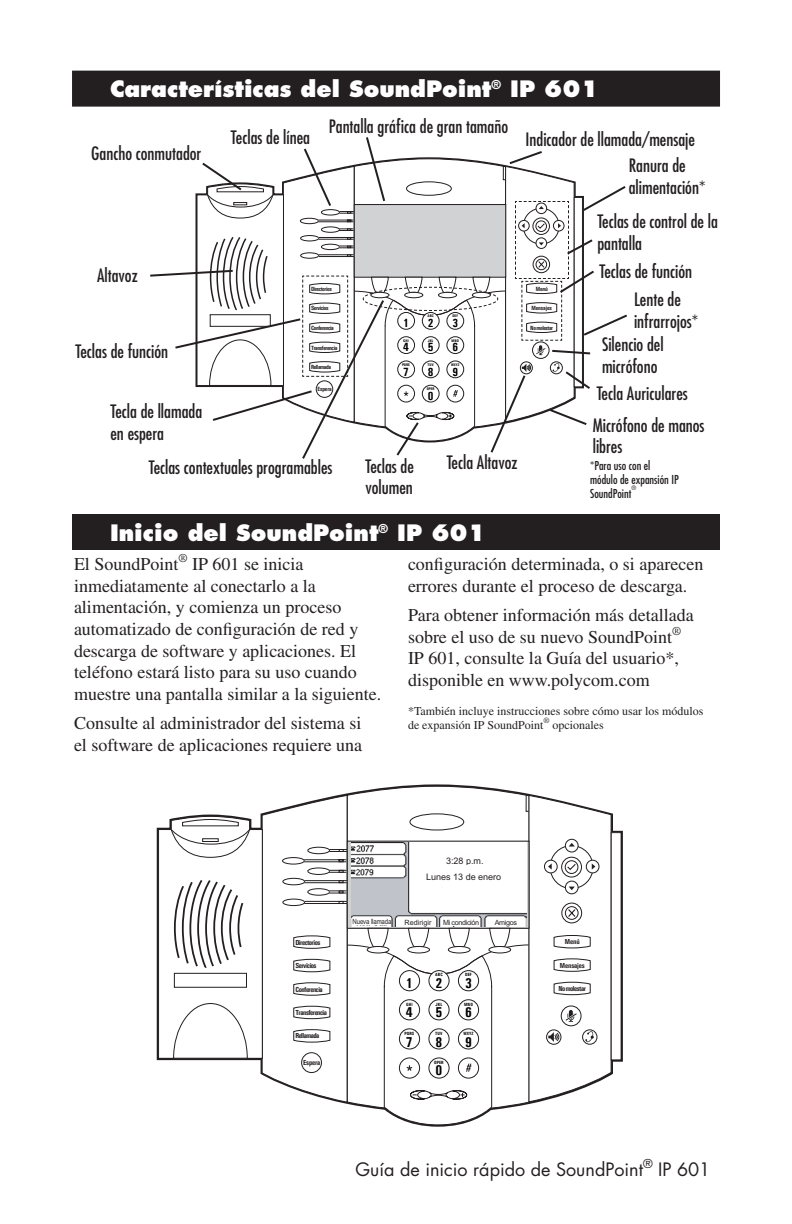
<style>
.page{position:relative;width:792px;height:1224px;background:#fff}
.page>*{position:absolute;margin:0;border:0;box-sizing:border-box;transform-origin:0 0}
.Heading1{font:800 22px "Futura";color:#fff}
.Body{font:18px/21.6px "Times";color:#231f20}
.eps_labels{font:condensed 18px/21.6px "Futura";color:#231f20}
.t1{font:18px "Futura";color:#231f20}
.t2{font:700 condensed 14.8px "Univers";color:#231f20}
.t3{font:700 condensed 14.4px "Univers";color:#000}
.t4{font:700 condensed 12.4px "Univers";color:#231f20}
.Body-2{font:12px/14.4px "Times";color:#231f20}
.eps_labels-2{font:condensed 12px/14.4px "Futura";color:#231f20}
.t5{font:700 condensed 12px "Univers";color:#000}
.t6{font:9px "Arial";color:#231f20}
.Body-3{font:8px "Times";color:#231f20}
.t7{font:700 condensed 7.2px "Univers";letter-spacing:-.07em;color:#231f20}
.t8{font:7.2px "Arial";letter-spacing:-.02em;color:#231f20;scale:.84 1}
.t9{font:7.2px "Arial";letter-spacing:-.05em;color:#231f20}
.t10{font:7.2px "Arial";color:#231f20}
.t11{font:700 condensed 7.2px "Univers";letter-spacing:-.02em;color:#231f20}
.t12{font:7.2px "Arial";letter-spacing:-.02em;color:#231f20}
.t13{font:700 condensed 6px "Univers";letter-spacing:-.07em;color:#231f20}
.t14{font:700 condensed 6px "Univers";letter-spacing:-.02em;color:#231f20}
.eps_labels-3{font:condensed 6px "Futura";color:#231f20}
.t15{font:700 condensed 4.6px "Univers";letter-spacing:.03em;color:#000}
.t16{font:700 condensed 4.6px "Univers";letter-spacing:.03em;color:#000;scale:.95 1}
.t17{font:700 condensed 3.8px "Univers";letter-spacing:.03em;color:#000}
.t18{font:700 condensed 3.8px "Univers";letter-spacing:.03em;color:#000;scale:.95 1}
</style>
<div class="page">
<div style="left:73px;top:72px;width:646px;height:34px;background:#231f20"></div>
<div style="left:72px;top:71px;width:648px;height:36px;border:2px solid #231f20"></div>
<div style="left:73px;top:515px;width:646px;height:34px;background:#231f20"></div>
<div style="left:72px;top:514px;width:648px;height:36px;border:2px solid #231f20"></div>
<div style="left:609px;top:831px;width:14px;height:231px;border:4px solid #231f20"></div>
<svg style="left:346px;top:785px;width:183px;height:9px"></svg>
<div style="left:611px;top:833px;width:10px;height:227px;background:#fff"></div>
<div style="left:611px;top:832px;width:11px;height:228px;border:1px solid #231f20"></div>
<svg style="left:157px;top:794px;width:455px;height:332px"></svg>
<img style="left:351px;top:842px;width:175px;height:85px">
<div style="left:446px;top:856px;width:46px;height:13px;background:#fff"></div>
<div style="left:356px;top:917px;width:34px;height:8px;background:#fff"></div>
<div style="left:421px;top:866px;width:90px;height:15px;background:#fff"></div>
<div style="left:399px;top:918px;width:34px;height:7px;background:#fff"></div>
<div style="left:444px;top:918px;width:32px;height:7px;background:#fff"></div>
<div style="left:489px;top:918px;width:33px;height:8px;background:#fff"></div>
<svg style="left:150px;top:137px;width:477px;height:322px"></svg>
<p class="Heading1" style="left:110px;top:75px;width:491px">Características del SoundPoint<sup>®</sup> IP 601</p>
<p class="eps_labels" style="left:231px;top:127px;width:81px">Teclas de línea</p>
<p class="eps_labels" style="left:91px;top:142px;width:112px">Gancho conmutador</p>
<p class="eps_labels" style="left:329px;top:116px;width:181px">Pantalla gráfica de gran tamaño</p>
<p class="eps_labels" style="left:526px;top:129px;width:171px">Indicador de llamada/mensaje</p>
<p class="eps_labels" style="left:629px;top:155px;width:78px">Ranura de alimentación*</p>
<p class="eps_labels" style="left:597px;top:211px;width:122px">Teclas de control de la pantalla</p>
<p class="eps_labels" style="left:97px;top:265px;width:42px">Altavoz</p>
<p class="eps_labels" style="left:600px;top:261px;width:94px">Teclas de función</p>
<p class="eps_labels" style="left:76px;top:340px;width:94px">Teclas de función</p>
<p class="t13" style="left:311px;top:285px;width:22px">Directorios</p>
<p class="t13" style="left:311px;top:305px;width:19px">Servicios</p>
<p class="t13" style="left:311px;top:324px;width:24px">Conferencia</p>
<p class="t13" style="left:311px;top:344px;width:28px">Transferencia</p>
<p class="t13" style="left:311px;top:363px;width:21px">Rellamada</p>
<p class="t13" style="left:317px;top:385px;width:16px">Espera</p>
<p class="t17" style="left:428px;top:314px;width:8px">ABC</p>
<p class="t17" style="left:452px;top:314px;width:7px">DEF</p>
<p class="t5" style="left:452px;top:315px;width:7px">3</p>
<p class="t4" style="left:403px;top:313px;width:7px">1</p>
<p class="t4" style="left:452px;top:313px;width:7px">3</p>
<p class="t4" style="left:428px;top:338px;width:7px">5</p>
<p class="t4" style="left:428px;top:313px;width:7px">2</p>
<p class="t5" style="left:403px;top:315px;width:7px">1</p>
<p class="t5" style="left:428px;top:315px;width:7px">2</p>
<p class="t17" style="left:403px;top:338px;width:7px">GHI</p>
<p class="t17" style="left:428px;top:338px;width:7px">JKL</p>
<p class="t17" style="left:452px;top:338px;width:9px">MNO</p>
<p class="t5" style="left:452px;top:340px;width:7px">6</p>
<p class="t17" style="left:428px;top:363px;width:8px">TUV</p>
<p class="t5" style="left:403px;top:364px;width:7px">7</p>
<p class="t5" style="left:428px;top:364px;width:7px">8</p>
<p class="t4" style="left:403px;top:338px;width:7px">4</p>
<p class="t4" style="left:452px;top:338px;width:7px">6</p>
<p class="t4" style="left:428px;top:362px;width:7px">8</p>
<p class="t5" style="left:403px;top:340px;width:7px">4</p>
<p class="t5" style="left:428px;top:340px;width:7px">5</p>
<p class="t17" style="left:402px;top:363px;width:10px">PQRS</p>
<p class="t18" style="left:451px;top:363px;width:10px">WXYZ</p>
<p class="t5" style="left:452px;top:364px;width:7px">9</p>
<p class="t4" style="left:403px;top:362px;width:7px">7</p>
<p class="t4" style="left:452px;top:362px;width:7px">9</p>
<p class="t4" style="left:428px;top:386px;width:7px">0</p>
<p class="t17" style="left:427px;top:387px;width:9px">OPER</p>
<p class="t5" style="left:428px;top:388px;width:7px">0</p>
<p class="t13" style="left:536px;top:285px;width:14px">Menú</p>
<p class="t14" style="left:532px;top:304px;width:22px">Mensajes</p>
<p class="t13" style="left:530px;top:324px;width:24px">No molestar</p>
<p class="eps_labels" style="left:634px;top:289px;width:66px">Lente de infrarrojos*</p>
<p class="eps_labels" style="left:602px;top:334px;width:63px">Silencio del micrófono</p>
<p class="eps_labels" style="left:597px;top:383px;width:93px">Tecla Auriculares</p>
<p class="eps_labels" style="left:110px;top:401px;width:93px">Tecla de llamada</p>
<p class="eps_labels" style="left:110px;top:422px;width:55px">en espera</p>
<p class="eps_labels" style="left:149px;top:457px;width:185px">Teclas contextuales programables</p>
<p class="eps_labels" style="left:365px;top:455px;width:50px">Teclas de volumen</p>
<p class="eps_labels" style="left:447px;top:451px;width:72px">Tecla Altavoz</p>
<p class="eps_labels" style="left:593px;top:414px;width:113px">Micrófono de manos libres</p>
<p class="eps_labels-2" style="left:590px;top:458px;width:62px">*Para uso con el</p>
<p class="eps_labels-2" style="left:590px;top:472px;width:90px">módulo de expansión IP<br>SoundPoint</p>
<p class="eps_labels-3" style="left:631px;top:485px;width:6px">®</p>
<p class="Heading1" style="left:110px;top:519px;width:378px">Inicio del SoundPoint<sup>®</sup> IP 601</p>
<p class="Body" style="left:74px;top:553px;width:309px">El SoundPoint<sup>®</sup> IP 601 se inicia inmediatamente al conectarlo a la alimentación, y comienza un proceso automatizado de configuración de red y descarga de software y aplicaciones. El teléfono estará listo para su uso cuando muestre una pantalla similar a la siguiente.</p>
<p class="Body" style="left:74px;top:712px;width:290px">Consulte al administrador del sistema si el software de aplicaciones requiere una</p>
<p class="Body" style="left:408px;top:553px;width:297px">configuración determinada, o si aparecen errores durante el proceso de descarga.</p>
<p class="Body" style="left:408px;top:604px;width:287px">Para obtener información más detallada sobre el uso de su nuevo SoundPoint<sup>® </sup>IP 601, consulte la Guía del usuario*, disponible en www.polycom.com</p>
<p class="Body-2" style="left:408px;top:703px;width:297px">*También incluye instrucciones sobre cómo usar los módulos de expansión IP SoundPoint</p>
<p class="Body-3" style="left:543px;top:716px;width:8px">®</p>
<p class="Body-2" style="left:553px;top:718px;width:53px">opcionales</p>
<p class="t7" style="left:295px;top:938px;width:26px">Directorios</p>
<p class="t7" style="left:295px;top:961px;width:23px">Servicios</p>
<p class="t7" style="left:295px;top:985px;width:29px">Conferencia</p>
<p class="t7" style="left:295px;top:1008px;width:33px">Transferencia</p>
<p class="t7" style="left:295px;top:1032px;width:25px">Rellamada</p>
<p class="t7" style="left:303px;top:1058px;width:19px">Espera</p>
<p class="t8" style="left:353px;top:918px;width:48px">Nueva llamada</p>
<p class="t6" style="left:446px;top:855px;width:39px">3:28 p.m.</p>
<p class="t6" style="left:426px;top:871px;width:77px">Lunes 13 de enero</p>
<p class="t10" style="left:405px;top:918px;width:28px">Redirigir</p>
<p class="t9" style="left:443px;top:918px;width:38px">Mi condición</p>
<p class="t12" style="left:495px;top:918px;width:24px">Amigos</p>
<p class="t15" style="left:435px;top:972px;width:9px">ABC</p>
<p class="t15" style="left:465px;top:972px;width:8px">DEF</p>
<p class="t3" style="left:465px;top:974px;width:8px">3</p>
<p class="t2" style="left:406px;top:972px;width:9px">1</p>
<p class="t2" style="left:465px;top:972px;width:9px">3</p>
<p class="t2" style="left:435px;top:1001px;width:9px">5</p>
<p class="t2" style="left:435px;top:972px;width:9px">2</p>
<p class="t3" style="left:406px;top:974px;width:8px">1</p>
<p class="t3" style="left:436px;top:974px;width:8px">2</p>
<p class="t15" style="left:406px;top:1001px;width:8px">GHI</p>
<p class="t15" style="left:436px;top:1001px;width:8px">JKL</p>
<p class="t15" style="left:464px;top:1001px;width:10px">MNO</p>
<p class="t3" style="left:465px;top:1003px;width:8px">6</p>
<p class="t15" style="left:435px;top:1031px;width:9px">TUV</p>
<p class="t3" style="left:406px;top:1033px;width:8px">7</p>
<p class="t3" style="left:436px;top:1033px;width:8px">8</p>
<p class="t2" style="left:406px;top:1001px;width:9px">4</p>
<p class="t2" style="left:465px;top:1001px;width:9px">6</p>
<p class="t2" style="left:435px;top:1030px;width:9px">8</p>
<p class="t3" style="left:406px;top:1003px;width:8px">4</p>
<p class="t3" style="left:436px;top:1003px;width:8px">5</p>
<p class="t15" style="left:405px;top:1031px;width:11px">PQRS</p>
<p class="t16" style="left:464px;top:1031px;width:12px">WXYZ</p>
<p class="t3" style="left:465px;top:1033px;width:8px">9</p>
<p class="t2" style="left:406px;top:1030px;width:9px">7</p>
<p class="t2" style="left:465px;top:1030px;width:9px">9</p>
<p class="t2" style="left:435px;top:1059px;width:9px">0</p>
<p class="t15" style="left:434px;top:1060px;width:11px">OPER</p>
<p class="t3" style="left:436px;top:1062px;width:8px">0</p>
<p class="t7" style="left:565px;top:937px;width:16px">Menú</p>
<p class="t11" style="left:560px;top:961px;width:26px">Mensajes</p>
<p class="t7" style="left:559px;top:984px;width:29px">No molestar</p>
<p class="t1" style="left:356px;top:1157px;width:356px">Guía de inicio rápido de SoundPoint<sup>®</sup> IP 601</p>
</div>
